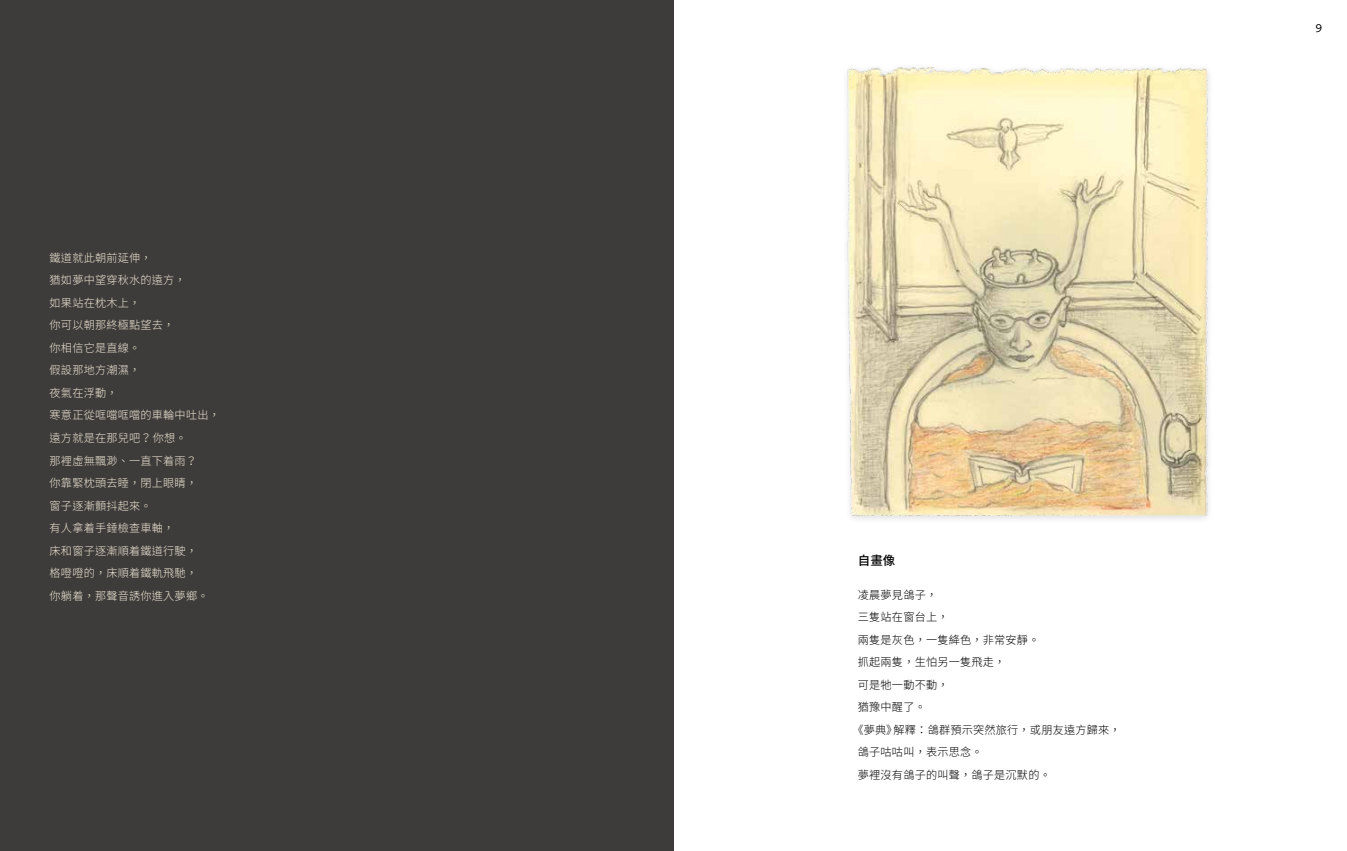
<style>
.page{position:relative;width:1347px;height:851px;background:#fff}
.page>*{position:absolute;margin:0;border:0;box-sizing:border-box;transform-origin:0 0}
.t1{font:500 12.5px "Noto Sans CJ Ktc";color:#000}
.t2{font:300 11.25px/22.5px "Noto Sans CJ Ktc";letter-spacing:.02em;color:#f0e7d6}
.t3{font:300 11.25px "Noto Sans CJ Ktc";letter-spacing:.02em;color:#000}
.t4{font:11.25px "Symphony CG";color:#000}
</style>
<div class="page">
<div style="left:0;top:0;width:673px;height:850px;background:#3e3c3a"></div>
<img style="left:847px;top:67px;width:362px;height:452px">
<p class="t2" style="left:50px;top:247px;width:172px">鐵道就此朝前延伸，<br>猶如夢中望穿秋水的遠方，<br>如果站在枕木上，<br>你可以朝那終極點望去，<br>你相信它是直線。<br>假設那地方潮濕，<br>夜氣在浮動，<br>寒意正從哐噹哐噹的車輪中吐出，遠方就是在那兒吧？你想。<br>那裡虛無飄渺、一直下着雨？<br>你靠緊枕頭去睡，閉上眼睛，<br>窗子逐漸顫抖起來。<br>有人拿着手錘檢查車軸，<br>床和窗子逐漸順着鐵道行駛，<br>格噔噔的，床順着鐵軌飛馳，<br>你躺着，那聲音誘你進入夢鄉。</p>
<p class="t4" style="left:1315px;top:21px;width:8px">9</p>
<p class="t1" style="left:858px;top:553px;width:39px">自畫像</p>
<p class="t3" style="left:858px;top:588px;width:81px">凌晨夢見鴿子，</p>
<p class="t3" style="left:858px;top:610px;width:92px">三隻站在窗台上，</p>
<p class="t3" style="left:858px;top:633px;width:183px">兩隻是灰色，一隻絳色，非常安靜。</p>
<p class="t3" style="left:858px;top:655px;width:149px">抓起兩隻，生怕另一隻飛走，</p>
<p class="t3" style="left:858px;top:678px;width:92px">可是牠一動不動，</p>
<p class="t3" style="left:858px;top:700px;width:69px">猶豫中醒了。</p>
<p class="t3" style="left:852px;top:723px;width:270px">《夢典》解釋：鴿群預示突然旅行，或朋友遠方歸來，</p>
<p class="t3" style="left:858px;top:745px;width:126px">鴿子咕咕叫，表示思念。</p>
<p class="t3" style="left:858px;top:768px;width:194px">夢裡沒有鴿子的叫聲，鴿子是沉默的。</p>
</div>
